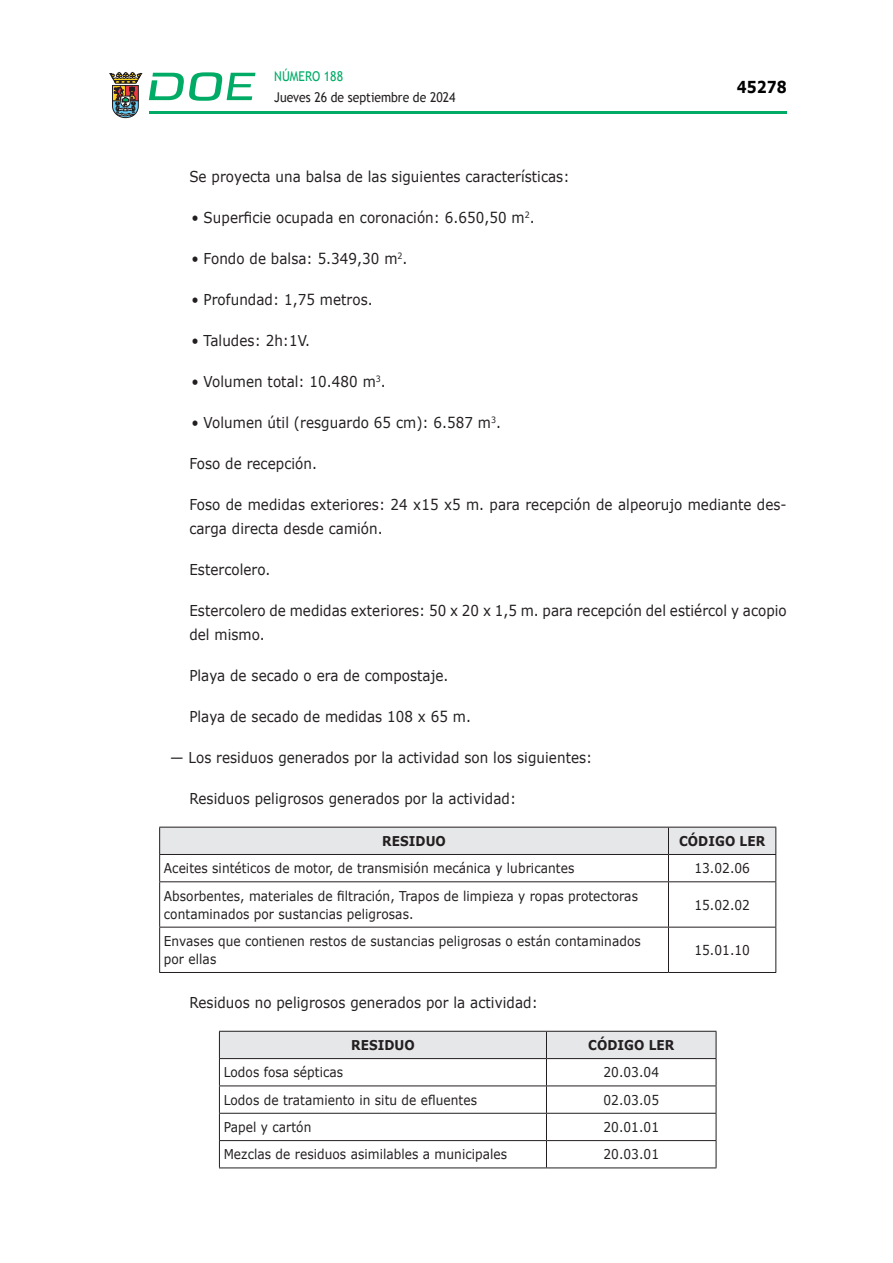
<style>
.page{position:relative;width:893px;height:1263px;background:#fff}
.page>*{position:absolute;margin:0;border:0;box-sizing:border-box;transform-origin:0 0}
.t1{font:700 16.5px "Verdana";color:#000;scale:.85 1}
.CUERPO_DE_TEXTO{font:15px/24px "Verdana";letter-spacing:.005em;color:#231f20;scale:.9 1}
.CUERPO_DE_TEXTO-2{font:13.5px/18px "Verdana";letter-spacing:.005em;color:#231f20;scale:.9 1}
.TABLATITULO{font:700 13.5px "Verdana";letter-spacing:.005em;color:#231f20;scale:.9 1}
.t2{font:13.5px "Trebuchet MS";color:#231f20;scale:.9 1}
.t3{font:13.5px "Trebuchet MS";color:#00ab67;scale:.9 1}
</style>
<div class="page">
<hr style="left:149px;top:111px;width:638px;height:3px;background:#00ab66">
<svg style="left:109px;top:72px;width:33px;height:46px"></svg>
<svg style="left:149px;top:72px;width:106px;height:29px"></svg>
<svg style="left:159px;top:827px;width:617px;height:54px"></svg>
<hr style="left:159px;top:881px;width:509px;height:1px;background:#231f20">
<hr style="left:159px;top:882px;width:1px;height:45px;background:#231f20">
<hr style="left:668px;top:881px;width:108px;height:1px;background:#231f20">
<hr style="left:668px;top:882px;width:1px;height:45px;background:#231f20">
<hr style="left:775px;top:882px;width:1px;height:45px;background:#231f20">
<hr style="left:159px;top:927px;width:509px;height:1px;background:#231f20">
<hr style="left:159px;top:927px;width:1px;height:45px;background:#231f20">
<hr style="left:668px;top:927px;width:108px;height:1px;background:#231f20">
<hr style="left:668px;top:927px;width:1px;height:45px;background:#231f20">
<hr style="left:775px;top:927px;width:1px;height:45px;background:#231f20">
<hr style="left:159px;top:972px;width:509px;height:1px;background:#231f20">
<hr style="left:668px;top:972px;width:108px;height:1px;background:#231f20">
<svg style="left:219px;top:1031px;width:498px;height:136px"></svg>
<hr style="left:219px;top:1167px;width:327px;height:1px;background:#231f20">
<hr style="left:546px;top:1167px;width:170px;height:1px;background:#231f20">
<p class="t3" style="left:274px;top:68px;width:78px">NÚMERO 188</p>
<p class="t2" style="left:274px;top:89px;width:203px">Jueves 26 de septiembre de 2024</p>
<p class="t1" style="left:737px;top:76px;width:60px">45278</p>
<p class="CUERPO_DE_TEXTO" style="left:189px;top:164px;width:424px">Se proyecta una balsa de las siguientes características:</p>
<p class="CUERPO_DE_TEXTO" style="left:191px;top:205px;width:383px">• Superficie ocupada en coronación: 6.650,50 m<sup>2</sup>.</p>
<p class="CUERPO_DE_TEXTO" style="left:191px;top:246px;width:242px">• Fondo de balsa: 5.349,30 m<sup>2</sup>.</p>
<p class="CUERPO_DE_TEXTO" style="left:191px;top:287px;width:203px">• Profundad: 1,75 metros.</p>
<p class="CUERPO_DE_TEXTO" style="left:191px;top:328px;width:133px">• Taludes: 2h:1V.</p>
<p class="CUERPO_DE_TEXTO" style="left:191px;top:369px;width:218px">• Volumen total: 10.480 m<sup>3</sup>.</p>
<p class="CUERPO_DE_TEXTO" style="left:191px;top:410px;width:346px">• Volumen útil (resguardo 65 cm): 6.587 m<sup>3</sup>.</p>
<p class="CUERPO_DE_TEXTO" style="left:189px;top:451px;width:143px">Foso de recepción.</p>
<p class="CUERPO_DE_TEXTO" style="left:189px;top:492px;width:665px">Foso de medidas exteriores: 24 x15 x5 m. para recepción de alpeorujo mediante des&shy;carga directa desde camión.</p>
<p class="CUERPO_DE_TEXTO" style="left:189px;top:557px;width:92px">Estercolero.</p>
<p class="CUERPO_DE_TEXTO" style="left:189px;top:598px;width:665px">Estercolero de medidas exteriores: 50 x 20 x 1,5 m. para recepción del estiércol y acopio del mismo.</p>
<p class="CUERPO_DE_TEXTO" style="left:189px;top:663px;width:290px">Playa de secado o era de compostaje.</p>
<p class="CUERPO_DE_TEXTO" style="left:189px;top:704px;width:315px">Playa de secado de medidas 108 x 65 m.</p>
<p class="CUERPO_DE_TEXTO" style="left:170px;top:745px;width:471px">— Los residuos generados por la actividad son los siguientes:</p>
<p class="CUERPO_DE_TEXTO" style="left:189px;top:786px;width:365px">Residuos peligrosos generados por la actividad:</p>
<p class="TABLATITULO" style="left:382px;top:832px;width:72px">RESIDUO</p>
<p class="TABLATITULO" style="left:679px;top:832px;width:97px">CÓDIGO LER</p>
<p class="CUERPO_DE_TEXTO-2" style="left:164px;top:859px;width:457px">Aceites sintéticos de motor, de transmisión mecánica y lubricantes</p>
<p class="CUERPO_DE_TEXTO-2" style="left:694px;top:859px;width:63px">13.02.06</p>
<p class="CUERPO_DE_TEXTO-2" style="left:164px;top:887px;width:528px">Absorbentes, materiales de filtración, Trapos de limpieza y ropas protectoras contaminados por sustancias peligrosas.</p>
<p class="CUERPO_DE_TEXTO-2" style="left:694px;top:896px;width:63px">15.02.02</p>
<p class="CUERPO_DE_TEXTO-2" style="left:164px;top:932px;width:531px">Envases que contienen restos de sustancias peligrosas o están contaminados por ellas</p>
<p class="CUERPO_DE_TEXTO-2" style="left:694px;top:941px;width:63px">15.01.10</p>
<p class="CUERPO_DE_TEXTO" style="left:189px;top:991px;width:389px">Residuos no peligrosos generados por la actividad:</p>
<p class="TABLATITULO" style="left:351px;top:1036px;width:72px">RESIDUO</p>
<p class="TABLATITULO" style="left:588px;top:1036px;width:97px">CÓDIGO LER</p>
<p class="CUERPO_DE_TEXTO-2" style="left:224px;top:1064px;width:134px">Lodos fosa sépticas</p>
<p class="CUERPO_DE_TEXTO-2" style="left:603px;top:1064px;width:63px">20.03.04</p>
<p class="CUERPO_DE_TEXTO-2" style="left:224px;top:1091px;width:283px">Lodos de tratamiento in situ de efluentes</p>
<p class="CUERPO_DE_TEXTO-2" style="left:603px;top:1091px;width:63px">02.03.05</p>
<p class="CUERPO_DE_TEXTO-2" style="left:224px;top:1118px;width:99px">Papel y cartón</p>
<p class="CUERPO_DE_TEXTO-2" style="left:603px;top:1118px;width:63px">20.01.01</p>
<p class="CUERPO_DE_TEXTO-2" style="left:224px;top:1146px;width:316px">Mezclas de residuos asimilables a municipales</p>
<p class="CUERPO_DE_TEXTO-2" style="left:603px;top:1146px;width:63px">20.03.01</p>
</div>
